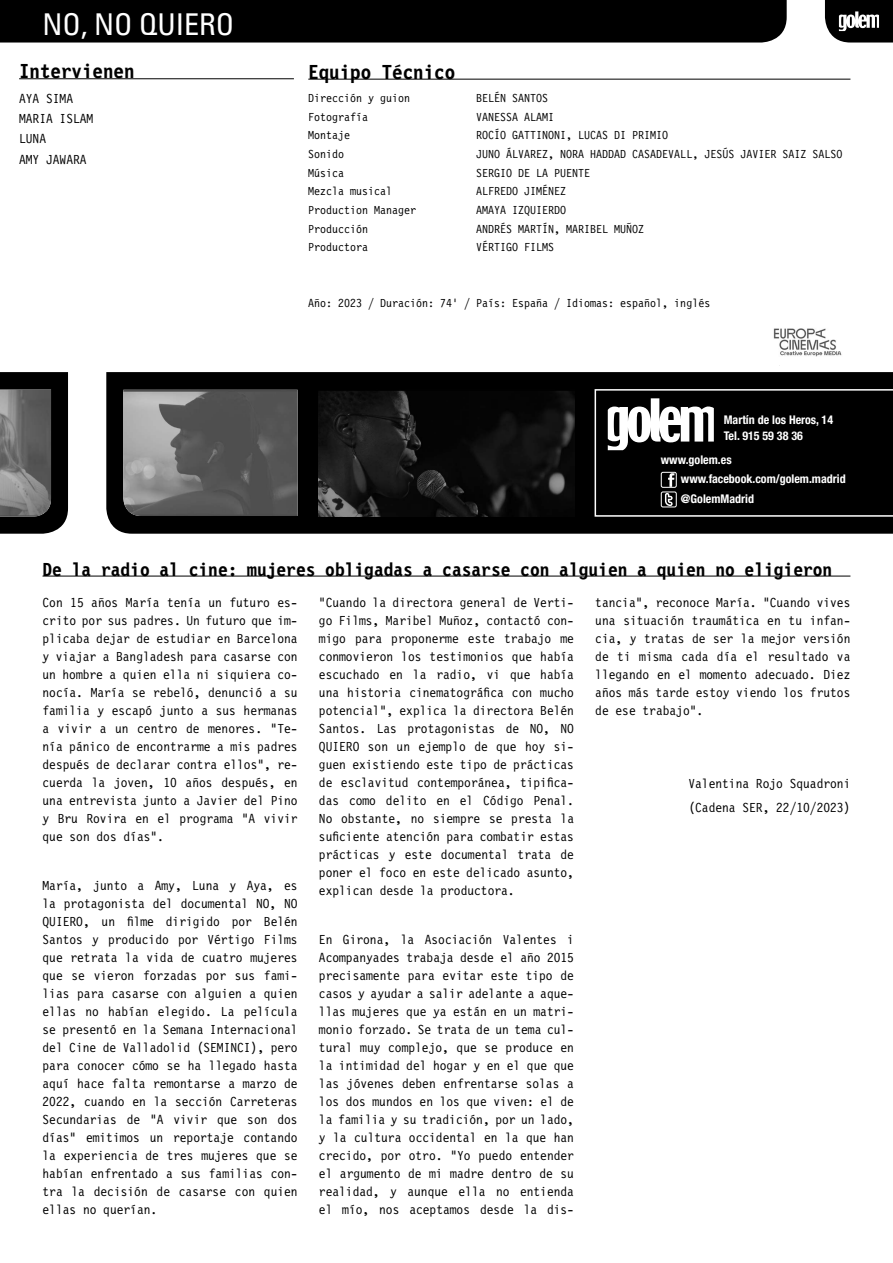
<style>
.page{position:relative;width:893px;height:1263px;background:#fff}
.page>*{position:absolute;margin:0;border:0;box-sizing:border-box;transform-origin:0 0}
.t1{font:condensed 30px "Univers";color:#fff}
.t2{font:700 21px "Letter Gothic 12 Pitch BT";color:#000}
.t3{font:700 19.5px "Letter Gothic 12 Pitch BT";color:#000}
.t4{font:13.5px/18px "Letter Gothic 12 Pitch BT";color:#000;text-align:justify}
.t5{font:12px "Letter Gothic 12 Pitch BT";color:#000}
.t6{font:700 condensed 12px/19.5px "Helvetica Neue";color:#fff}
</style>
<div class="page">
<svg style="left:106px;top:372px;width:787px;height:162px;fill:#000"></svg>
<div style="left:0;top:0;width:787px;height:43px;background:#000"></div>
<hr style="left:308px;top:79px;width:542px;height:1px;background:#000">
<hr style="left:43px;top:576px;width:807px;height:1px;background:#000">
<img style="left:123px;top:390px;width:175px;height:126px">
<img style="left:319px;top:390px;width:255px;height:126px">
<div style="left:0;top:372px;width:68px;height:162px;background:#000"></div>
<img style="left:0;top:389px;width:51px;height:128px">
<svg style="left:825px;top:0;width:68px;height:43px"></svg>
<svg style="left:595px;top:389px;width:298px;height:128px"></svg>
<hr style="left:19px;top:78px;width:275px;height:1px;background:#000">
<img style="left:773px;top:328px;width:69px;height:29px">
<h1 class="t1" style="left:43px;top:6px;width:193px">NO, NO QUIERO</h1>
<h2 class="t2" style="left:19px;top:60px;width:117px">Intervienen</h2>
<p class="t4" style="left:19px;top:89px;width:76px;line-height:20.1px;text-align:left">AYA SIMA<br>MARIA ISLAM<br>LUNA<br>AMY JAWARA</p>
<h2 class="t2" style="left:308px;top:61px;width:148px">Equipo Técnico</h2>
<p class="t5" style="left:308px;top:91px;width:103px">Dirección y guion</p>
<p class="t5" style="left:476px;top:91px;width:73px">BELÉN SANTOS</p>
<p class="t5" style="left:308px;top:110px;width:61px">Fotografía</p>
<p class="t5" style="left:476px;top:110px;width:79px">VANESSA ALAMI</p>
<p class="t5" style="left:308px;top:129px;width:43px">Montaje</p>
<p class="t5" style="left:476px;top:129px;width:193px">ROCÍO GATTINONI, LUCAS DI PRIMIO</p>
<p class="t5" style="left:308px;top:147px;width:37px">Sonido</p>
<p class="t5" style="left:476px;top:147px;width:367px">JUNO ÁLVAREZ, NORA HADDAD CASADEVALL, JESÚS JAVIER SAIZ SALSO</p>
<p class="t5" style="left:308px;top:166px;width:37px">Música</p>
<p class="t5" style="left:476px;top:166px;width:115px">SERGIO DE LA PUENTE</p>
<p class="t5" style="left:308px;top:185px;width:85px">Mezcla musical</p>
<p class="t5" style="left:476px;top:185px;width:91px">ALFREDO JIMÉNEZ</p>
<p class="t5" style="left:308px;top:203px;width:109px">Production Manager</p>
<p class="t5" style="left:476px;top:203px;width:91px">AMAYA IZQUIERDO</p>
<p class="t5" style="left:308px;top:222px;width:61px">Producción</p>
<p class="t5" style="left:476px;top:222px;width:169px">ANDRÉS MARTÍN, MARIBEL MUÑOZ</p>
<p class="t5" style="left:308px;top:240px;width:61px">Productora</p>
<p class="t5" style="left:476px;top:240px;width:79px">VÉRTIGO FILMS</p>
<p class="t5" style="left:308px;top:296px;width:403px">Año: 2023 / Duración: 74’ / País: España / Idiomas: español, inglés</p>
<p class="t6" style="left:724px;top:411px;width:111px;line-height:16.5px">Martín de los Heros, 14<br>Tel. 915 59 38 36</p>
<p class="t6" style="left:681px;top:450px;width:166px;text-indent:-20px">www.golem.es www.facebook.com/golem.madrid @GolemMadrid</p>
<h3 class="t3" style="left:43px;top:558px;width:791px">De la radio al cine: mujeres obligadas a casarse con alguien a quien no eligieron</h3>
<p class="t4" style="left:43px;top:594px;width:257px">Con 15 años María tenía un futuro es&shy;crito por sus padres. Un futuro que im&shy;plicaba dejar de estudiar en Barcelona y viajar a Bangladesh para casarse con un hombre a quien ella ni siquiera co&shy;nocía. María se rebeló, denunció a su familia y escapó junto a sus hermanas a vivir a un centro de menores. “Te&shy;nía pánico de encontrarme a mis padres después de declarar contra ellos”, re&shy;cuerda la joven, 10 años después, en una entrevista junto a Javier del Pino y Bru Rovira en el programa “A vivir que son dos días”.</p>
<p class="t4" style="left:43px;top:877px;width:257px">María, junto a Amy, Luna y Aya, es la protagonista del documental NO, NO QUIERO, un filme dirigido por Belén Santos y producido por Vértigo Films que retrata la vida de cuatro mujeres que se vieron forzadas por sus fami&shy;lias para casarse con alguien a quien ellas no habían elegido. La película se presentó en la Semana Internacional del Cine de Valladolid (SEMINCI), pero para conocer cómo se ha llegado hasta aquí hace falta remontarse a marzo de 2022, cuando en la sección Carreteras Secundarias de “A vivir que son dos días” emitimos un reportaje contando la experiencia de tres mujeres que se habían enfrentado a sus familias con&shy;tra la decisión de casarse con quien ellas no querían.</p>
<p class="t4" style="left:319px;top:594px;width:257px">“Cuando la directora general de Verti&shy;go Films, Maribel Muñoz, contactó con&shy;migo para proponerme este trabajo me conmovieron los testimonios que había escuchado en la radio, vi que había una historia cinematográfica con mucho potencial”, explica la directora Belén Santos. Las protagonistas de NO, NO QUIERO son un ejemplo de que hoy si&shy;guen existiendo este tipo de prácticas de esclavitud contemporánea, tipifica&shy;das como delito en el Código Penal.<br>No obstante, no siempre se presta la suficiente atención para combatir estas prácticas y este documental trata de poner el foco en este delicado asunto, explican desde la productora.</p>
<p class="t4" style="left:319px;top:930px;width:257px">En Girona, la Asociación Valentes i Acompanyades trabaja desde el año 2015 precisamente para evitar este tipo de casos y ayudar a salir adelante a aque&shy;llas mujeres que ya están en un matri&shy;monio forzado. Se trata de un tema cul&shy;tural muy complejo, que se produce en la intimidad del hogar y en el que que las jóvenes deben enfrentarse solas a los dos mundos en los que viven: el de la familia y su tradición, por un lado, y la cultura occidental en la que han crecido, por otro. “Yo puedo entender el argumento de mi madre dentro de su realidad, y aunque ella no entienda el mío, nos aceptamos desde la dis-</p>
<p class="t4" style="left:595px;top:594px;width:257px">tancia”, reconoce María. “Cuando vives una situación traumática en tu infan&shy;cia, y tratas de ser la mejor versión de ti misma cada día el resultado va llegando en el momento adecuado. Diez años más tarde estoy viendo los frutos de ese trabajo”.</p>
<p class="t4" style="left:688px;top:772px;width:164px;line-height:24.5px">Valentina Rojo Squadroni (Cadena SER, 22/10/2023)</p>
</div>
